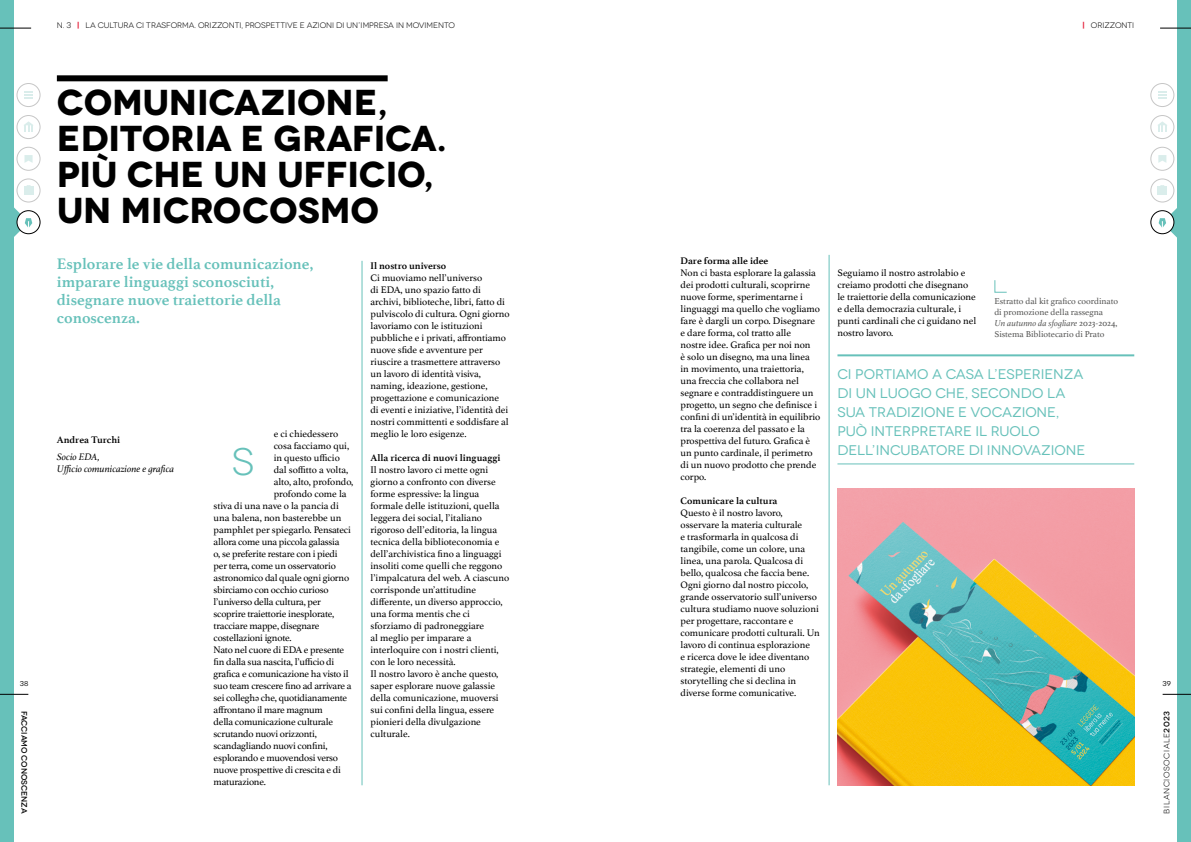
<style>
.page{position:relative;width:1191px;height:842px;background:#fff}
.page>*{position:absolute;margin:0;border:0;box-sizing:border-box;transform-origin:0 0}
.t1{font:38.3px "Novecentowide";color:#67c1ba}
.t2{font:700 36px/36px "Novecentowide";letter-spacing:-.01em;color:#000}
.t3{font:700 16px/18px "Athelas";color:#67c1ba}
.t4{font:14px/19px "Novecentowide";letter-spacing:-.005em;color:#67c1ba}
.t5{font:10px/12px "Athelas";color:#000}
.t6{font:10px "Athelas";letter-spacing:-.02em;color:#000}
.t7{font:700 10px "Athelas";color:#000}
.t8{font:italic 10px/12px "Athelas";color:#000}
.t9{font:9px/11px "Athelas";color:#575756}
.t10{font:8px "Novecentowide";color:#000}
.t11{font:8px "Novecentowide";letter-spacing:.065em;color:#000}
.t12{font:500 8px "Novecentowide";letter-spacing:-.01em;color:#000}
.t13{font:7px "Novecentowide";color:#000}
.s1{font-weight:700;color:#e52740}
.s2{font-style:italic}
.s3{font-family:"Times New Roman";font-size:9px}
.s4{font-weight:500}
</style>
<div class="page">
<img style="left:837px;top:488px;width:297px;height:297px">
<div style="left:0;top:0;width:14px;height:842px;background:#67c1ba"></div>
<div style="left:1176px;top:0;width:15px;height:842px;background:#67c1ba"></div>
<div style="left:1150px;top:83px;width:24px;height:24px;border:1px solid #c6c6c6;border-radius:50%"></div>
<svg style="left:1158px;top:91px;width:8px;height:8px"></svg>
<div style="left:1150px;top:115px;width:24px;height:24px;border:1px solid #c6c6c6;border-radius:50%"></div>
<svg style="left:1158px;top:121px;width:9px;height:10px"></svg>
<div style="left:1150px;top:147px;width:24px;height:23px;border:1px solid #c6c6c6;border-radius:50%"></div>
<svg style="left:1158px;top:155px;width:8px;height:8px"></svg>
<svg style="left:1150px;top:211px;width:23px;height:23px"></svg>
<div style="left:1150px;top:210px;width:24px;height:24px;border:1px solid #000;border-radius:50%"></div>
<svg style="left:1158px;top:206px;width:19px;height:33px"></svg>
<div style="left:17px;top:83px;width:23px;height:24px;border:1px solid #c6c6c6;border-radius:50%"></div>
<svg style="left:25px;top:91px;width:8px;height:8px"></svg>
<div style="left:17px;top:115px;width:23px;height:24px;border:1px solid #c6c6c6;border-radius:50%"></div>
<svg style="left:24px;top:121px;width:9px;height:10px"></svg>
<div style="left:17px;top:147px;width:23px;height:23px;border:1px solid #c6c6c6;border-radius:50%"></div>
<svg style="left:24px;top:155px;width:9px;height:8px"></svg>
<div style="left:17px;top:210px;width:23px;height:24px;border:1px solid #000;border-radius:50%"></div>
<svg style="left:14px;top:207px;width:18px;height:30px"></svg>
<div style="left:17px;top:179px;width:23px;height:23px;border:1px solid #c6c6c6;border-radius:50%"></div>
<div style="left:24px;top:189px;width:9px;height:6px;background:#daedeb"></div>
<svg style="left:24px;top:185px;width:9px;height:4px"></svg>
<div style="left:1150px;top:179px;width:24px;height:23px;border:1px solid #c6c6c6;border-radius:50%"></div>
<div style="left:1157px;top:189px;width:10px;height:6px;background:#daedeb"></div>
<svg style="left:1157px;top:185px;width:10px;height:4px"></svg>
<div style="left:57px;top:75px;width:331px;height:6px;background:#000"></div>
<hr style="left:837px;top:354px;width:297px;height:2px;background:#67c1ba">
<hr style="left:837px;top:464px;width:297px;height:1px;background:#67c1ba">
<hr style="left:362px;top:261px;width:1px;height:524px;background:#67c1ba">
<hr style="left:829px;top:255px;width:1px;height:530px;background:#67c1ba">
<svg style="left:994px;top:280px;width:13px;height:13px"></svg>
<hr style="left:1160px;top:28px;width:31px;height:1px;background:#000">
<svg style="left:0;top:694px;width:28px;height:1px"></svg>
<svg style="left:1162px;top:694px;width:29px;height:1px"></svg>
<hr style="left:0;top:28px;width:31px;height:1px;background:#000">
<p class="t10" style="left:57px;top:21px;width:400px">N. 3 <span class="s1">|</span> LA CULTURA CI TRASFORMA. ORIZZONTI, PROSPETTIVE E AZIONI DI UN’IMPRESA IN MOVIMENTO</p>
<p class="t10" style="left:1082px;top:21px;width:53px"><span class="s1">|</span> ORIZZONTI</p>
<h2 class="t2" style="left:57px;top:85px;width:391px">COMUNICAZIONE,<br>EDITORIA E GRAFICA.<br>PIÙ CHE UN UFFICIO,<br>UN MICROCOSMO</h2>
<h3 class="t3" style="left:57px;top:254px;width:258px">Esplorare le vie della comunicazione, imparare linguaggi sconosciuti, disegnare nuove traiettorie della conoscenza.</h3>
<p class="t7" style="left:680px;top:252px;width:89px">Dare forma alle idee</p>
<p class="t5" style="left:680px;top:266px;width:141px">Non ci basta esplorare la galassia dei prodotti culturali, scoprirne nuove forme, sperimentarne i linguaggi ma quello che vogliamo fare è dargli un corpo. Disegnare e dare forma, col tratto alle<br>nostre idee. Grafica per noi non<br>è solo un disegno, ma una linea in movimento, una traiettoria, una freccia che collabora nel segnare e contraddistinguere un progetto, un segno che definisce i confini di un’identità in equilibrio tra la coerenza del passato e la prospettiva del futuro. Grafica è un punto cardinale, il perimetro di un nuovo prodotto che prende corpo.</p>
<p class="t7" style="left:680px;top:492px;width:98px">Comunicare la cultura</p>
<p class="t5" style="left:680px;top:506px;width:141px">Questo è il nostro lavoro, osservare la materia culturale<br>e trasformarla in qualcosa di tangibile, come un colore, una linea, una parola. Qualcosa di bello, qualcosa che faccia bene.<br>Ogni giorno dal nostro piccolo, grande osservatorio sull’universo cultura studiamo nuove soluzioni per progettare, raccontare e comunicare prodotti culturali. Un lavoro di continua esplorazione<br>e ricerca dove le idee diventano strategie, elementi di uno storytelling che si declina in diverse forme comunicative.</p>
<p class="t7" style="left:370px;top:258px;width:77px">Il nostro universo</p>
<p class="t5" style="left:370px;top:272px;width:141px">Ci muoviamo nell’universo<br>di EDA, uno spazio fatto di archivi, biblioteche, libri, fatto di pulviscolo di cultura. Ogni giorno lavoriamo con le istituzioni pubbliche e i privati, affrontiamo nuove sfide e avventure per riuscire a trasmettere attraverso un lavoro di identità visiva, naming, ideazione, gestione, progettazione e comunicazione di eventi e iniziative, l’identità dei nostri committenti e soddisfare al meglio le loro esigenze.</p>
<p class="t7" style="left:370px;top:450px;width:131px">Alla ricerca di nuovi linguaggi</p>
<p class="t5" style="left:370px;top:464px;width:140px">Il nostro lavoro ci mette ogni giorno a confronto con diverse forme espressive: la lingua formale delle istituzioni, quella leggera dei social, l’italiano rigoroso dell’editoria, la lingua tecnica della biblioteconomia e dell’archivistica fino a linguaggi insoliti come quelli che reggono l’impalcatura del web. A ciascuno corrisponde un’attitudine differente, un diverso approccio, una forma mentis che ci sforziamo di padroneggiare<br>al meglio per imparare a interloquire con i nostri clienti, con le loro necessità.<br>Il nostro lavoro è anche questo, saper esplorare nuove galassie della comunicazione, muoversi sui confini della lingua, essere pionieri della divulgazione culturale.</p>
<p class="t5" style="left:837px;top:266px;width:140px">Seguiamo il nostro astrolabio e creiamo prodotti che disegnano le traiettorie della comunicazione e della democrazia culturale, i punti cardinali che ci guidano nel nostro lavoro.</p>
<p class="t9" style="left:994px;top:295px;width:125px">Estratto dal kit grafico coordinato di promozione della rassegna<br><span class="s2">Un autunno da sfogliare</span> 2023-2024, Sistema Bibliotecario di Prato</p>
<h3 class="t4" style="left:837px;top:365px;width:249px">CI PORTIAMO A CASA L’ESPERIENZA<br>DI UN LUOGO CHE, SECONDO LA<br>SUA TRADIZIONE E VOCAZIONE,<br>PUÒ INTERPRETARE IL RUOLO<br>DELL’INCUBATORE DI INNOVAZIONE</h3>
<p class="t5" style="left:274px;top:428px;width:66px">e ci chiedessero</p>
<p class="t5" style="left:274px;top:440px;width:77px">cosa facciamo qui,</p>
<p class="t5" style="left:274px;top:452px;width:68px">in questo ufficio</p>
<p class="t5" style="left:274px;top:464px;width:76px">dal soffitto a volta,</p>
<p class="t5" style="left:274px;top:476px;width:81px">alto, alto, profondo,</p>
<p class="t5" style="left:274px;top:488px;width:74px">profondo come la</p>
<p class="t5" style="left:214px;top:500px;width:127px">stiva di una nave o la pancia di</p>
<p class="t5" style="left:214px;top:512px;width:129px">una balena, non basterebbe un</p>
<p class="t5" style="left:214px;top:524px;width:139px">pamphlet per spiegarlo. Pensateci</p>
<p class="t6" style="left:214px;top:534px;width:127px">allora come una piccola galassia</p>
<p class="t6" style="left:214px;top:546px;width:125px">o, se preferite restare con i piedi</p>
<p class="t6" style="left:214px;top:558px;width:124px">per terra, come un osservatorio</p>
<p class="t6" style="left:214px;top:570px;width:137px">astronomico dal quale ogni giorno</p>
<p class="t6" style="left:214px;top:582px;width:116px">sbirciamo con occhio curioso</p>
<p class="t6" style="left:214px;top:594px;width:109px">l’universo della cultura, per</p>
<p class="t6" style="left:214px;top:606px;width:122px">scoprire traiettorie inesplorate,</p>
<p class="t6" style="left:214px;top:618px;width:107px">tracciare mappe, disegnare</p>
<p class="t6" style="left:214px;top:630px;width:80px">costellazioni ignote.</p>
<p class="t6" style="left:214px;top:642px;width:132px">Nato nel cuore di EDA e presente</p>
<p class="t6" style="left:214px;top:654px;width:122px">fin dalla sua nascita, l’ufficio di</p>
<p class="t6" style="left:214px;top:666px;width:136px">grafica e comunicazione ha visto il</p>
<p class="t6" style="left:214px;top:678px;width:139px">suo team crescere fino ad arrivare a</p>
<p class="t6" style="left:214px;top:690px;width:135px">sei collegh<span class="s3">ə</span> che, quotidianamente</p>
<p class="t6" style="left:214px;top:702px;width:111px">affrontano il mare magnum</p>
<p class="t6" style="left:214px;top:714px;width:121px">della comunicazione culturale</p>
<p class="t6" style="left:214px;top:726px;width:105px">scrutando nuovi orizzonti,</p>
<p class="t6" style="left:214px;top:738px;width:115px">scandagliando nuovi confini,</p>
<p class="t6" style="left:214px;top:750px;width:126px">esplorando e muovendosi verso</p>
<p class="t6" style="left:214px;top:762px;width:129px">nuove prospettive di crescita e di</p>
<p class="t6" style="left:214px;top:774px;width:54px">maturazione.</p>
<p class="t7" style="left:57px;top:431px;width:65px">Andrea Turchi</p>
<p class="t8" style="left:57px;top:451px;width:119px">Socio EDA,<br>Ufficio comunicazione e grafica</p>
<h1 class="t1" style="left:232px;top:440px;width:24px">S</h1>
<p class="t13" style="left:20px;top:680px;width:10px">38</p>
<p class="t13" style="left:1162px;top:680px;width:10px">39</p>
<p class="t11" style="left:1162px;top:814px;width:104px;rotate:-90deg">BILANCIOSOCIALE<span class="s4">2023</span></p>
<p class="t12" style="left:29px;top:711px;width:104px;rotate:90deg">facciamo conoscenza</p>
</div>
